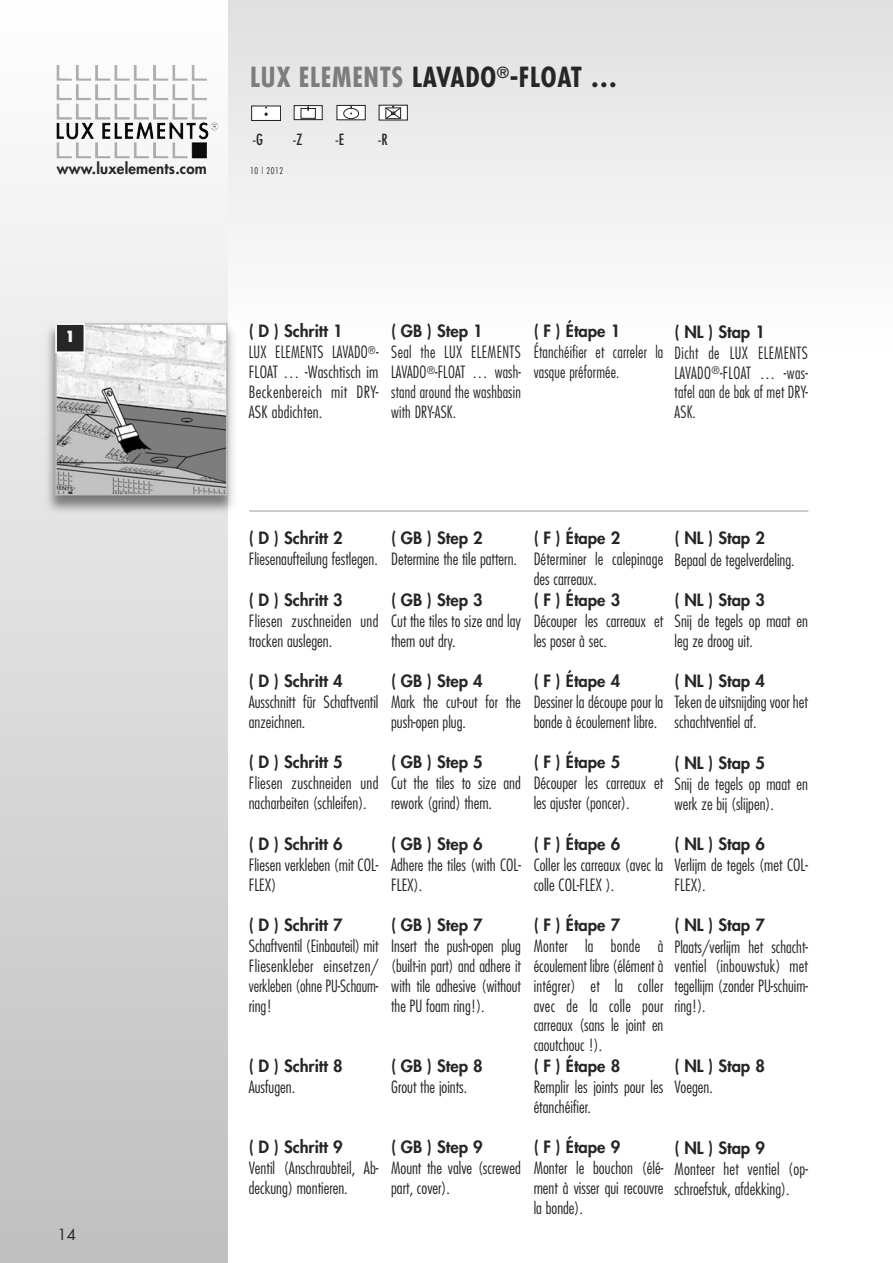
<style>
.page{position:relative;width:893px;height:1263px;background:#fff}
.page>*{position:absolute;margin:0;border:0;box-sizing:border-box;transform-origin:0 0}
.t1{font:700 condensed 27px "Futura";letter-spacing:.025em;color:#272627}
.t2{font:300 condensed 16.5px/19.8px "Futura";color:#272627}
.t3{font:800 16.5px "Futura";color:#272627}
.t4{font:300 condensed 16.5px/19.8px "Futura";color:#272627;scale:.94 1}
.t5{font:800 15px "Futura";letter-spacing:.015em;color:#272627}
.t6{font:condensed 15px "Futura";color:#272627}
.t7{font:15px "Futura";color:#272627}
.t8{font:800 condensed 15px "Futura";color:#fff}
.t9{font:300 condensed 9px "Futura";letter-spacing:.06em;color:#272627}
.s1{color:#7d7d7d}
.s2{font-weight:800;font-stretch:normal}
</style>
<div class="page">
<div style="left:0;top:0;width:893px;height:349px;background:linear-gradient(to bottom,#e0dfe0,#fff)"></div>
<div style="left:0;top:0;width:227px;height:1263px;background:linear-gradient(to bottom,#fbfbfb,#c1c1c1)"></div>
<img style="left:66px;top:122px;width:140px;height:17px">
<div style="left:251px;top:106px;width:30px;height:15px;background:#fff;border:1px solid #231f20"></div>
<svg style="left:265px;top:106px;width:3px;height:9px"></svg>
<div style="left:294px;top:105px;width:29px;height:15px;background:#fff;border:1px solid #231f20"></div>
<div style="left:301px;top:108px;width:15px;height:11px;border:1px solid #231f20"></div>
<svg style="left:307px;top:106px;width:3px;height:5px"></svg>
<div style="left:337px;top:105px;width:29px;height:15px;background:#fff;border:1px solid #231f20"></div>
<svg style="left:343px;top:106px;width:16px;height:13px"></svg>
<div style="left:379px;top:105px;width:29px;height:15px;background:#fff;border:1px solid #231f20"></div>
<svg style="left:385px;top:106px;width:17px;height:14px"></svg>
<img style="left:42px;top:319px;width:198px;height:198px">
<img style="left:58px;top:326px;width:166px;height:166px">
<div style="left:55px;top:323px;width:172px;height:172px;border:2px solid #bebebe"></div>
<div style="left:57px;top:325px;width:27px;height:26px;background:#272627"></div>
<div style="left:55px;top:323px;width:30px;height:30px;border:2px solid #fff"></div>
<hr style="left:249px;top:510px;width:559px;height:2px;background:#bebebe">
<p class="t5" style="left:57px;top:161px;width:152px">www.luxelements.com</p>
<h1 class="t1" style="left:250px;top:65px;width:369px"><span class="s1">LUX ELEMENTS</span> LAVADO<sup>®</sup>-FLOAT …</h1>
<p class="t6" style="left:252px;top:133px;width:12px">-G</p>
<p class="t6" style="left:293px;top:133px;width:11px">-Z</p>
<p class="t6" style="left:335px;top:133px;width:10px">-E</p>
<p class="t6" style="left:378px;top:133px;width:11px">-R</p>
<p class="t9" style="left:250px;top:167px;width:35px">10 | 2012</p>
<p class="t8" style="left:66px;top:330px;width:11px">1</p>
<p class="t7" style="left:57px;top:1227px;width:20px">14</p>
<p class="t4" style="left:249px;top:322px;width:139px"><span class="s2">( D ) Schritt 1<br></span>LUX ELEMENTS LAVA DO<sup>®</sup>-<br>FLOAT … -Waschtisch im<br>Beckenbereich mit DRY-<br>ASK abdichten.</p>
<p class="t3" style="left:391px;top:323px;width:93px">( GB ) Step 1</p>
<p class="t4" style="left:391px;top:343px;width:139px;text-align:justify">Seal the LUX ELEMENTS LAVADO<sup>®</sup>-FLOAT … wash&shy;stand around the washbasin with DRY-ASK.</p>
<p class="t3" style="left:534px;top:323px;width:88px">( F ) Étape 1</p>
<p class="t4" style="left:534px;top:343px;width:139px">Étanchéifier et carreler la vasque préformée.</p>
<p class="t3" style="left:675px;top:324px;width:92px">( NL ) Stap 1</p>
<p class="t4" style="left:675px;top:344px;width:143px;text-align:justify">Dicht de LUX ELEMENTS LAVADO<sup>®</sup>-FLOAT … -was&shy;tafel aan de bak af met DRY-ASK.</p>
<p class="t3" style="left:249px;top:530px;width:95px">( D ) Schritt 2</p>
<p class="t2" style="left:249px;top:550px;width:131px">Fliesenaufteilung festlegen.</p>
<p class="t3" style="left:249px;top:591px;width:95px">( D ) Schritt 3</p>
<p class="t2" style="left:249px;top:612px;width:131px">Fliesen zuschneiden und trocken auslegen.</p>
<p class="t3" style="left:249px;top:673px;width:95px">( D ) Schritt 4</p>
<p class="t2" style="left:249px;top:693px;width:131px">Ausschnitt für Schaftventil anzeichnen.</p>
<p class="t3" style="left:249px;top:754px;width:95px">( D ) Schritt 5</p>
<p class="t2" style="left:249px;top:775px;width:131px">Fliesen zuschneiden und nacharbeiten (schleifen).</p>
<p class="t3" style="left:249px;top:836px;width:95px">( D ) Schritt 6</p>
<p class="t2" style="left:249px;top:856px;width:131px">Fliesen verkleben (mit COL-<br>FLEX)</p>
<p class="t3" style="left:249px;top:917px;width:95px">( D ) Schritt 7</p>
<p class="t2" style="left:249px;top:937px;width:131px;text-align:justify">Schaftventil (Einbauteil) mit Fliesenkleber einsetzen/ verkleben (ohne PU-Schaum - ring!</p>
<p class="t3" style="left:391px;top:530px;width:93px">( GB ) Step 2</p>
<p class="t2" style="left:391px;top:550px;width:127px">Determine the tile pattern.</p>
<p class="t3" style="left:391px;top:591px;width:93px">( GB ) Step 3</p>
<p class="t2" style="left:391px;top:612px;width:131px">Cut the tiles to size and lay them out dry.</p>
<p class="t3" style="left:391px;top:673px;width:93px">( GB ) Step 4</p>
<p class="t2" style="left:391px;top:693px;width:131px">Mark the cut-out for the push-open plug.</p>
<p class="t3" style="left:391px;top:754px;width:93px">( GB ) Step 5</p>
<p class="t2" style="left:391px;top:775px;width:131px">Cut the tiles to size and rework (grind) them.</p>
<p class="t3" style="left:391px;top:836px;width:93px">( GB ) Step 6</p>
<p class="t2" style="left:391px;top:856px;width:131px">Adhere the tiles (with COL-<br>FLEX).</p>
<p class="t3" style="left:391px;top:917px;width:93px">( GB ) Step 7</p>
<p class="t2" style="left:391px;top:937px;width:131px;text-align:justify">Insert the push-open plug (built-in part) and adhere it with tile adhesive (without the PU foam ring!).</p>
<p class="t3" style="left:249px;top:1058px;width:95px">( D ) Schritt 8</p>
<p class="t2" style="left:249px;top:1078px;width:48px">Ausfugen.</p>
<p class="t3" style="left:391px;top:1058px;width:93px">( GB ) Step 8</p>
<p class="t2" style="left:391px;top:1078px;width:78px">Grout the joints.</p>
<p class="t3" style="left:249px;top:1139px;width:95px">( D ) Schritt 9</p>
<p class="t2" style="left:249px;top:1159px;width:131px">Ventil (Anschraubteil, Ab - deckung) montieren.</p>
<p class="t3" style="left:391px;top:1139px;width:93px">( GB ) Step 9</p>
<p class="t2" style="left:391px;top:1159px;width:131px">Mount the valve (screwed part, cover).</p>
<p class="t3" style="left:534px;top:530px;width:88px">( F ) Étape 2</p>
<p class="t2" style="left:534px;top:550px;width:131px">Déterminer le calepinage des carreaux.</p>
<p class="t3" style="left:534px;top:591px;width:88px">( F ) Étape 3</p>
<p class="t2" style="left:534px;top:612px;width:131px">Découper les carreaux et les poser à sec.</p>
<p class="t3" style="left:534px;top:673px;width:88px">( F ) Étape 4</p>
<p class="t2" style="left:534px;top:693px;width:131px">Dessiner la découpe pour la bonde à écoulement libre.</p>
<p class="t3" style="left:534px;top:754px;width:88px">( F ) Étape 5</p>
<p class="t2" style="left:534px;top:775px;width:131px">Découper les carreaux et les ajuster (poncer).</p>
<p class="t3" style="left:534px;top:836px;width:88px">( F ) Étape 6</p>
<p class="t2" style="left:534px;top:856px;width:131px">Coller les carreaux (avec la colle COL-FLEX ).</p>
<p class="t3" style="left:534px;top:917px;width:88px">( F ) Étape 7</p>
<p class="t2" style="left:534px;top:937px;width:131px;text-align:justify">Monter la bonde à écoulement libre (élément à inté grer) et la coller avec de la colle pour carreaux (sans le joint en caoutchouc !).</p>
<p class="t3" style="left:534px;top:1058px;width:88px">( F ) Étape 8</p>
<p class="t2" style="left:534px;top:1078px;width:131px">Remplir les joints pour les étanchéifier.</p>
<p class="t3" style="left:534px;top:1139px;width:88px">( F ) Étape 9</p>
<p class="t2" style="left:534px;top:1159px;width:131px;text-align:justify">Monter le bouchon (élé&shy;ment à visser qui recouvre la bonde).</p>
<p class="t3" style="left:675px;top:530px;width:92px">( NL ) Stap 2</p>
<p class="t2" style="left:675px;top:551px;width:122px">Bepaal de tegelverdeling.</p>
<p class="t3" style="left:675px;top:592px;width:92px">( NL ) Stap 3</p>
<p class="t2" style="left:675px;top:612px;width:135px">Snij de tegels op maat en leg ze droog uit.</p>
<p class="t3" style="left:675px;top:673px;width:92px">( NL ) Stap 4</p>
<p class="t2" style="left:675px;top:694px;width:135px">Teken de uitsnijding voor het schachtventiel af.</p>
<p class="t3" style="left:675px;top:755px;width:92px">( NL ) Stap 5</p>
<p class="t2" style="left:675px;top:775px;width:135px">Snij de tegels op maat en werk ze bij (slijpen).</p>
<p class="t3" style="left:675px;top:836px;width:92px">( NL ) Stap 6</p>
<p class="t2" style="left:675px;top:856px;width:135px">Verlijm de tegels (met COL-<br>FLEX).</p>
<p class="t3" style="left:675px;top:917px;width:92px">( NL ) Stap 7</p>
<p class="t2" style="left:675px;top:938px;width:135px;text-align:justify">Plaats/verlijm het schacht&shy;ventiel (inbouwstuk) met tegellijm (zonder PU-schuim - ring!).</p>
<p class="t3" style="left:675px;top:1058px;width:92px">( NL ) Stap 8</p>
<p class="t2" style="left:675px;top:1078px;width:40px">Voegen.</p>
<p class="t3" style="left:675px;top:1139px;width:92px">( NL ) Stap 9</p>
<p class="t2" style="left:675px;top:1160px;width:135px">Monteer het ventiel (op - schroef stuk, afdekking).</p>
</div>
